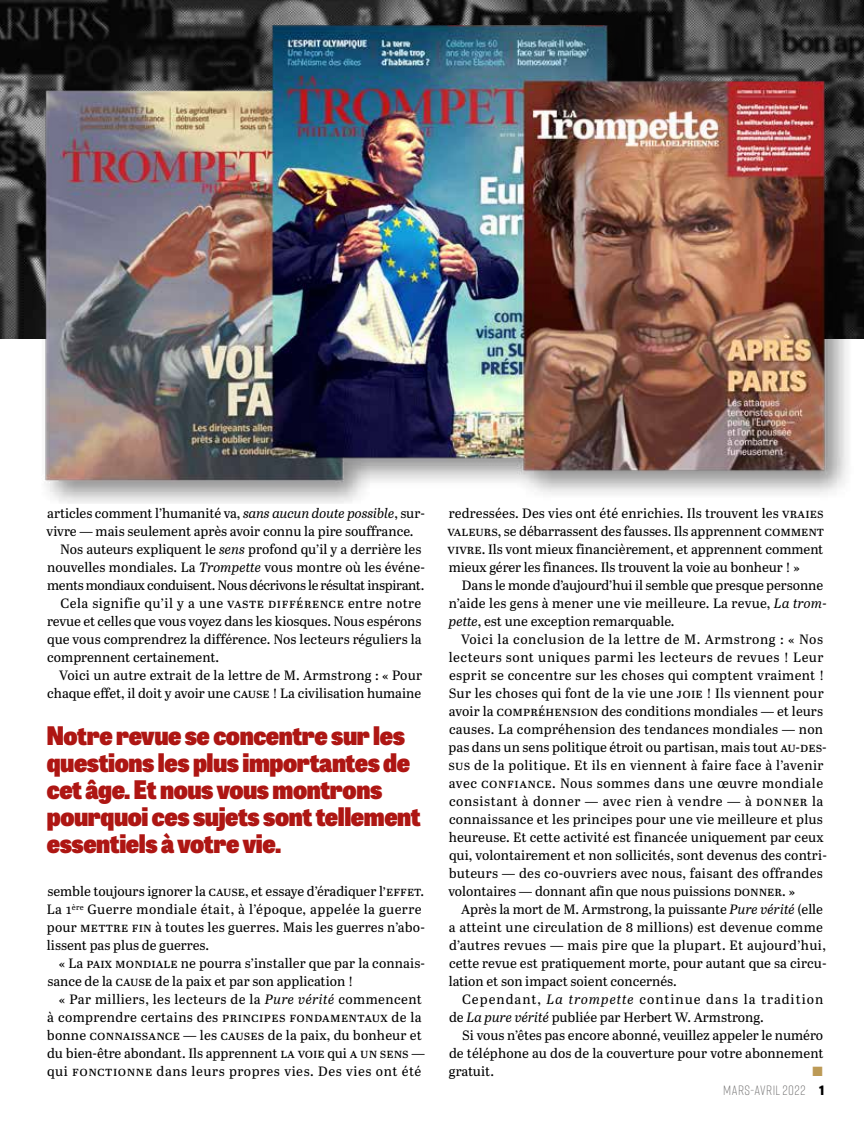
<style>
.page{position:relative;width:864px;height:1136px;background:#fff}
.page>*{position:absolute;margin:0;border:0;box-sizing:border-box;transform-origin:0 0}
.t1{font:800 25.5px/27px "Tablet Gothic Narrow";letter-spacing:-.015em;color:#ae1613}
.t2{font:13.5px/18px "Abril Text";letter-spacing:.01em;color:#000}
.t3{font:13.5px "Abril Text";letter-spacing:.035em;color:#000}
.t4{font:300 13.5px "Rift Soft";letter-spacing:.03em;color:#706f6f}
.t5{font:13.5px "Zapf Dingbats ITC";color:#bc9a56}
.s1{font-style:italic}
.s2{font-family:"Tablet Gothic Narrow";font-weight:800;font-size:12.9px;color:#000}
</style>
<div class="page">
<img style="left:0;top:0;width:863px;height:26px">
<img style="left:0;top:26px;width:863px;height:477px">
<p class="t2" style="left:47px;top:503px;width:379px">articles comment l’humanité va, <span class="s1">sans aucun doute possible</span>, sur-</p>
<p class="t2" style="left:47px;top:521px;width:368px">vivre — mais seulement après avoir connu la pire souffrance.</p>
<p class="t2" style="left:60px;top:539px;width:362px">Nos auteurs expliquent le <span class="s1">sens</span> profond qu’il y a derrière les</p>
<p class="t2" style="left:47px;top:557px;width:379px">nouvelles mondiales. La <span class="s1">Trompette</span> vous montre où les événe-</p>
<p class="t2" style="left:47px;top:575px;width:378px">ments mondiaux conduisent. Nous décrivons le résultat inspirant.</p>
<p class="t3" style="left:60px;top:593px;width:362px">Cela signifie qu’il y a une vaste différence entre notre</p>
<p class="t2" style="left:47px;top:611px;width:376px">revue et celles que vous voyez dans les kiosques. Nous espérons</p>
<p class="t2" style="left:47px;top:629px;width:376px">que vous comprendrez la différence. Nos lecteurs réguliers la</p>
<p class="t2" style="left:47px;top:647px;width:173px">comprennent certainement.</p>
<p class="t2" style="left:59px;top:665px;width:364px">Voici un autre extrait de la lettre de M. Armstrong : « Pour</p>
<p class="t2" style="left:47px;top:683px;width:375px">chaque effet, il doit y avoir une cause ! La civilisation humaine</p>
<h1 class="t1" style="left:47px;top:720px;width:375px">Notre revue se concentre sur les questions les plus importantes de cet âge. Et nous vous montrons pourquoi ces sujets sont tellement essentiels à votre vie.</h1>
<p class="t2" style="left:47px;top:881px;width:379px">semble toujours ignorer la cause, et essaye d’éradiquer l’effet.<br>La 1<sup>ère</sup> Guerre mondiale était, à l’époque, appelée la guerre pour mettre fin à toutes les guerres. Mais les guerres n’abo&shy;lissent pas plus de guerres.</p>
<p class="t2" style="left:47px;top:953px;width:379px;text-indent:11px">« La paix mondiale ne pourra s’installer que par la connais&shy;sance de la cause de la paix et par son application !</p>
<p class="t2" style="left:47px;top:989px;width:379px;text-indent:12px">« Par milliers, les lecteurs de la <span class="s1">Pure vérité</span> commencent à comprendre certains des principes fondamentaux de la bonne connaissance — les causes de la paix, du bonheur et du bien-être abondant. Ils apprennent la voie qui a un sens — qui fonctionne dans leurs propres vies. Des vies ont été</p>
<p class="t2" style="left:447px;top:503px;width:378px;text-align:justify">redressées. Des vies ont été enrichies. Ils trouvent les vraies valeurs, se débarrassent des fausses. Ils apprennent comment vivre. Ils vont mieux financièrement, et apprennent comment mieux gérer les finances. Ils trouvent la voie au bonheur ! »</p>
<p class="t2" style="left:448px;top:575px;width:379px;text-indent:13px">Dans le monde d’aujourd’hui il semble que presque personne n’aide les gens à mener une vie meilleure. La revue, <span class="s1">La trom&shy;pette</span>, est une exception remarquable.</p>
<p class="t2" style="left:448px;top:629px;width:380px;text-indent:13px">Voici la conclusion de la lettre de M. Armstrong : « Nos lecteurs sont uniques parmi les lecteurs de revues ! Leur esprit se concentre sur les choses qui comptent vraiment !<br>Sur les choses qui font de la vie une joie ! Ils viennent pour avoir la compréhension des conditions mondiales — et leurs causes. La compréhension des tendances mondiales — non pas dans un sens politique étroit ou partisan, mais tout au-des&shy;sus de la politique. Et ils en viennent à faire face à l’avenir avec confiance. Nous sommes dans une œuvre mondiale consistant à donner — avec rien à vendre — à donner la connaissance et les principes pour une vie meilleure et plus heureuse. Et cette activité est financée uniquement par ceux qui, volontairement et non sollicités, sont devenus des contri&shy;buteurs — des co-ouvriers avec nous, faisant des offrandes volontaires — donnant afin que nous puissions donner. »</p>
<p class="t2" style="left:448px;top:899px;width:379px;text-indent:12px">Après la mort de M. Armstrong, la puissante <span class="s1">Pure vérité</span> (elle a atteint une circulation de 8 millions) est devenue comme d’autres revues — mais pire que la plupart. Et aujourd’hui, cette revue est pratiquement morte, pour autant que sa circu&shy;lation et son impact soient concernés.</p>
<p class="t2" style="left:449px;top:989px;width:376px;text-indent:13px">Cependant, <span class="s1">La trompette</span> continue dans la tradition de <span class="s1">La pure vérité</span> publiée par Herbert W. Armstrong.</p>
<p class="t2" style="left:449px;top:1025px;width:376px;text-align:justify;text-indent:13px">Si vous n’êtes pas encore abonné, veuillez appeler le numéro de téléphone au dos de la couverture pour votre abonnement gratuit.</p>
<p class="t5" style="left:812px;top:1065px;width:12px">■</p>
<p class="t4" style="left:722px;top:1080px;width:103px">MARS-AVRIL 2022 <span class="s2">1</span></p>
</div>
